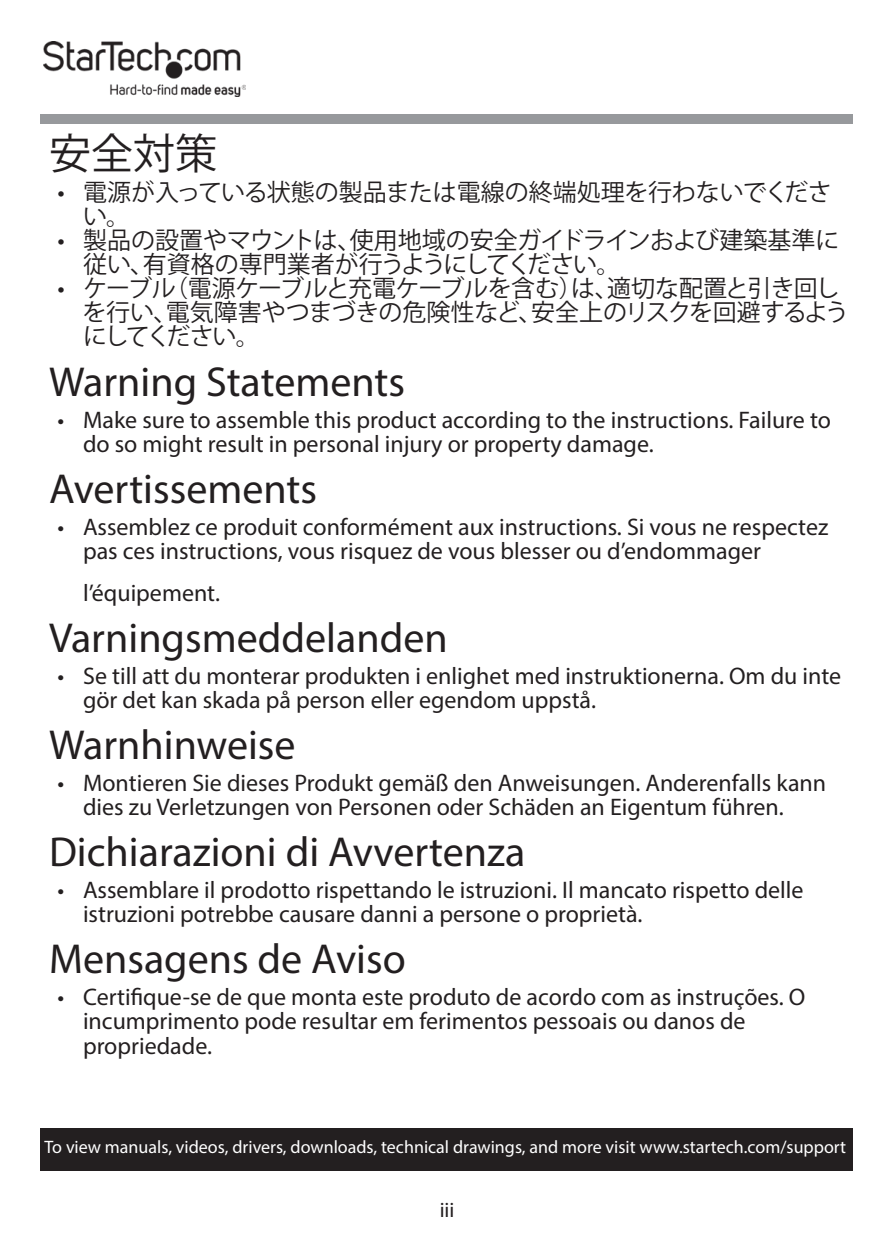
<style>
.page{position:relative;width:893px;height:1259px;background:#fff}
.page>*{position:absolute;margin:0;border:0;box-sizing:border-box;transform-origin:0 0}
.t1{font:42px "Myriad Pro";color:#231f20}
.t2{font:42px "Koz Go Pr 6 N";color:#231f20}
.t3{font:24px/24px "Myriad Pro";color:#231f20}
.Compliance_Bullet_JP{font:24px/24px "Koz Go Pr 6 N";color:#231f20}
.Compliance_Bullet_JP-2{font:24px/24px "Koz Go Pr 6 N";letter-spacing:-.02em;color:#231f20}
.t4{font:21px "Myriad Pro";color:#231f20}
.t5{font:18px "Myriad Pro";color:#fff}
</style>
<div class="page">
<img style="left:43px;top:42px;width:203px;height:55px">
<div style="left:40px;top:115px;width:812px;height:9px;background:#97999c"></div>
<div style="left:40px;top:1128px;width:812px;height:42px;background:#231f20"></div>
<h2 class="t2" style="left:49px;top:130px;width:169px">安全対策</h2>
<p class="Compliance_Bullet_JP" style="left:83px;top:181px;width:750px;text-indent:-26px">• 電源が入っている状態の製品または電線の終端処理を行わないでください。</p>
<p class="Compliance_Bullet_JP" style="left:83px;top:229px;width:758px;text-indent:-26px">• 製品の設置やマウントは、使用地域の安全ガイドラインおよび建築基準に従い、有資格の専門業者が行うようにしてください。</p>
<p class="Compliance_Bullet_JP-2" style="left:83px;top:277px;width:768px;text-indent:-25px">• ケーブル（電源ケーブルと充電ケーブルを含む）は、適切な配置と引き回しを行い、電気障害やつまづきの危険性など、安全上のリスクを回避するようにしてください。</p>
<h2 class="t1" style="left:49px;top:356px;width:358px">Warning Statements</h2>
<p class="t3" style="left:83px;top:408px;width:749px;text-indent:-26px">• Make sure to assemble this product according to the instructions. Failure to do so might result in personal injury or property damage.</p>
<h2 class="t1" style="left:49px;top:463px;width:270px">Avertissements</h2>
<p class="t3" style="left:83px;top:515px;width:747px;text-indent:-26px">• Assemblez ce produit conformément aux instructions. Si vous ne respectez pas ces instructions, vous risquez de vous blesser ou d’endommager</p>
<p class="t3" style="left:83px;top:581px;width:139px">l’équipement.</p>
<h2 class="t1" style="left:49px;top:612px;width:400px">Varningsmeddelanden</h2>
<p class="t3" style="left:83px;top:664px;width:760px;text-indent:-26px">• Se till att du monterar produkten i enlighet med instruktionerna. Om du inte gör det kan skada på person eller egendom uppstå.</p>
<h2 class="t1" style="left:49px;top:719px;width:248px">Warnhinweise</h2>
<p class="t3" style="left:83px;top:771px;width:745px;text-indent:-26px">• Montieren Sie dieses Produkt gemäß den Anweisungen. Anderenfalls kann dies zu Verletzungen von Personen oder Schäden an Eigentum führen.</p>
<h2 class="t1" style="left:49px;top:826px;width:478px">Dichiarazioni di Avvertenza</h2>
<p class="t3" style="left:83px;top:878px;width:722px;text-indent:-26px">• Assemblare il prodotto rispettando le istruzioni. Il mancato rispetto delle istruzioni potrebbe causare danni a persone o proprietà.</p>
<h2 class="t1" style="left:49px;top:933px;width:358px">Mensagens de Aviso</h2>
<p class="t3" style="left:83px;top:985px;width:724px;text-indent:-26px">• Certifique-se de que monta este produto de acordo com as instruções. O incumprimento pode resultar em ferimentos pessoais ou danos de propriedade.</p>
<p class="t5" style="left:45px;top:1135px;width:803px">To view manuals, videos, drivers, downloads, technical drawings, and more visit www.startech.com/support</p>
<p class="t4" style="left:440px;top:1197px;width:16px">iii</p>
</div>
